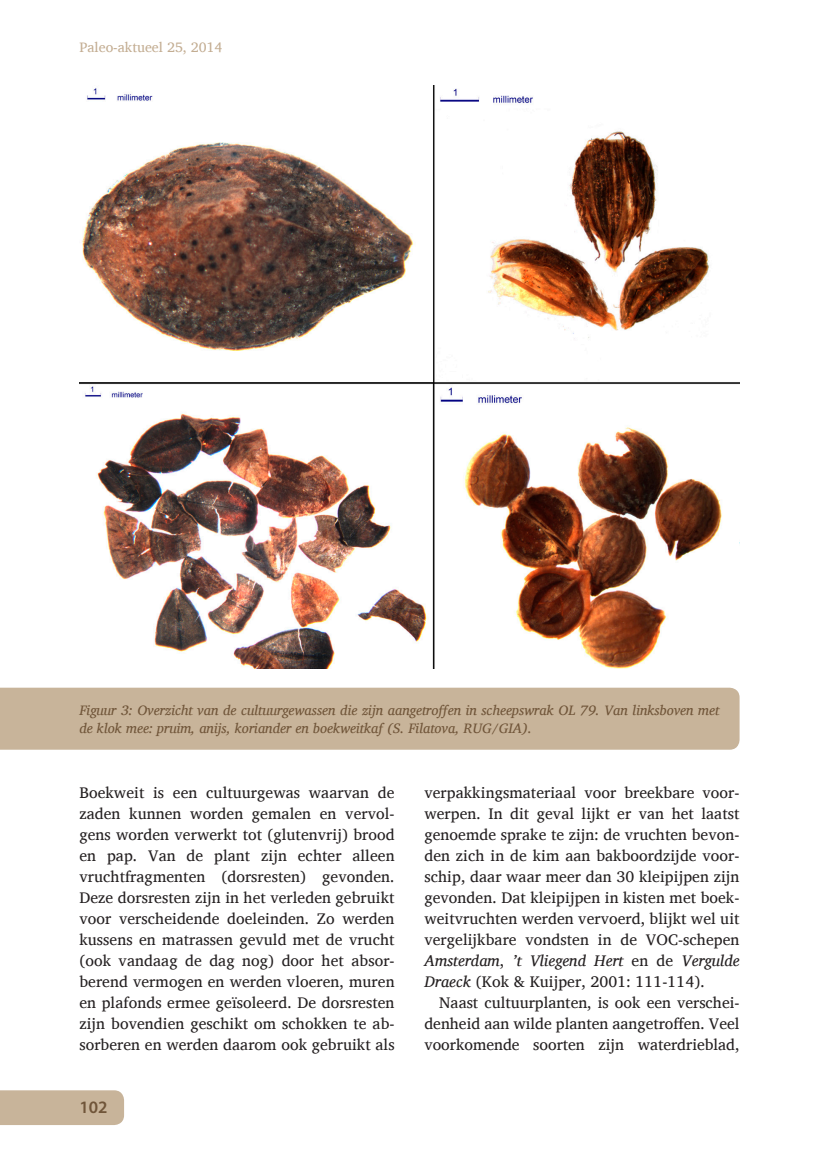
<style>
.page{position:relative;width:819px;height:1166px;background:#fff}
.page>*{position:absolute;margin:0;border:0;box-sizing:border-box;transform-origin:0 0}
.t1{font:600 17.5px "Myriad Pro";color:#705539}
.Plat{font:15.75px/21px "Charis SIL";letter-spacing:.005em;color:#231f20;text-align:justify}
.Afbeeldingstekst{font:italic 14px/17.5px "Charis SIL";color:#705539}
.t2{font:14px "Charis SIL";color:#c3ad92}
.s1{font-style:italic}
</style>
<div class="page">
<div style="left:0;top:1090px;width:124px;height:35px;background:#c8b49a"></div>
<img style="left:79px;top:85px;width:660px;height:583px">
<div style="left:0;top:688px;width:739px;height:62px;background:#c8b49a"></div>
<p class="t2" style="left:79px;top:39px;width:144px">Paleo-aktueel 25, 2014</p>
<p class="Afbeeldingstekst" style="left:79px;top:701px;width:641px">Figuur 3: Overzicht van de cultuurgewassen die zijn aangetroffen in scheepswrak OL 79. Van linksboven met de klok mee: pruim, anijs, koriander en boekweitkaf (S. Filatova, RUG/GIA).</p>
<p class="Plat" style="left:79px;top:782px;width:317px">Boekweit is een cultuurgewas waarvan de zaden kunnen worden gemalen en vervol&shy;gens worden verwerkt tot (glutenvrij) brood en pap. Van de plant zijn echter alleen vruchtfragmenten (dorsresten) gevonden.<br>Deze dorsresten zijn in het verleden gebruikt voor verscheidende doeleinden. Zo werden kussens en matrassen gevuld met de vrucht (ook vandaag de dag nog) door het absor&shy;berend vermogen en werden vloeren, muren en plafonds ermee geïsoleerd. De dorsresten zijn bovendien geschikt om schokken te ab&shy;sorberen en werden daarom ook gebruikt als</p>
<p class="Plat" style="left:424px;top:782px;width:317px">verpakkingsmateriaal voor breekbare voor&shy;werpen. In dit geval lijkt er van het laatst genoemde sprake te zijn: de vruchten bevon&shy;den zich in de kim aan bakboordzijde voor&shy;schip, daar waar meer dan 30 kleipijpen zijn gevonden. Dat kleipijpen in kisten met boek&shy;weitvruchten werden vervoerd, blijkt wel uit vergelijkbare vondsten in de VOC-schepen <span class="s1">Amsterdam</span>, <span class="s1">’t Vliegend Hert</span> en de <span class="s1">Vergulde Draeck</span> (Kok &amp; Kuijper, 2001: 111-114).</p>
<p class="Plat" style="left:424px;top:992px;width:317px;text-indent:15px">Naast cultuurplanten, is ook een verschei&shy;denheid aan wilde planten aangetroffen. Veel voorkomende soorten zijn waterdrieblad,</p>
<p class="t1" style="left:79px;top:1096px;width:30px">102</p>
</div>
